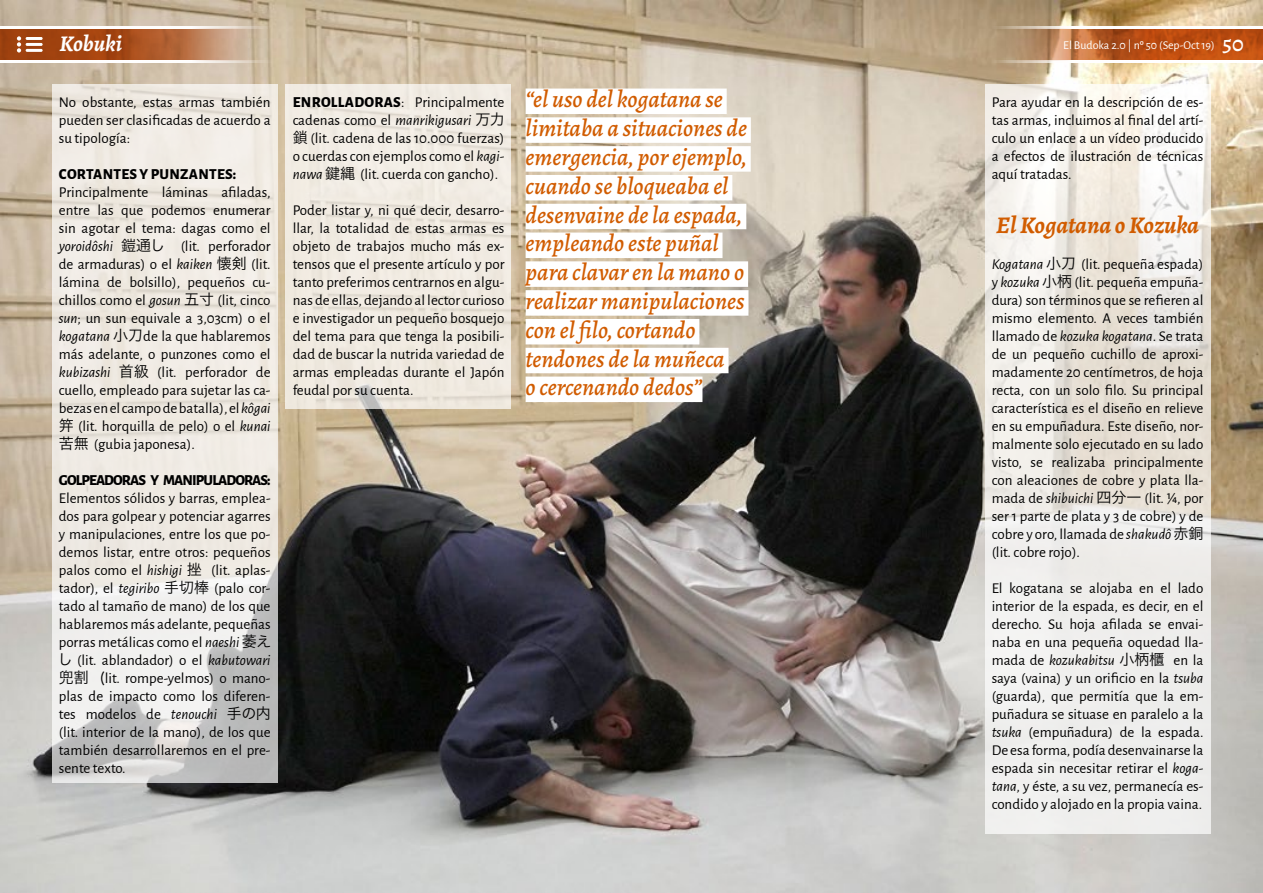
<style>
.page{position:relative;width:1263px;height:893px;background:#fff}
.page>*{position:absolute;margin:0;border:0;box-sizing:border-box;transform-origin:0 0}
.t1{font:italic 500 24px/28.8px "Alegreya";color:#d15c00}
.t2{font:italic 700 24px "Alegreya";color:#d15c00}
.t3{font:italic 700 22.5px "Alegreya";color:#fff}
.t4{font:15px/18px "Alegreya Sans";color:#000;text-align:justify}
.t5{font:800 15px "Alegreya Sans";letter-spacing:-.06em;color:#000}
.t6{font:800 15px "Alegreya Sans";letter-spacing:.02em;color:#000}
.t7{font:12px "Alegreya Sans";color:#fff}
.s1{font-family:"Alegreya";font-weight:500;font-size:22.5px}
.s2{font-style:italic}
.s3{font-family:"Hiragino Sans W3"}
.s4{font-weight:800}
</style>
<div class="page">
<img style="left:0;top:0;width:1263px;height:893px">
<svg style="left:52px;top:84px;width:225px;height:698px;background:#e9e5df"></svg>
<div style="left:285px;top:84px;width:225px;height:325px;background:#f1ebe2"></div>
<svg style="left:985px;top:84px;width:225px;height:749px;fill:#efeeeb"></svg>
<div style="left:526px;top:89px;width:201px;height:25px;background:#fff"></div>
<div style="left:526px;top:117px;width:225px;height:26px;background:#fff"></div>
<div style="left:526px;top:146px;width:225px;height:26px;background:#fff"></div>
<div style="left:526px;top:175px;width:206px;height:25px;background:#fff"></div>
<div style="left:526px;top:204px;width:220px;height:25px;background:#fff"></div>
<div style="left:526px;top:233px;width:196px;height:25px;background:#fff"></div>
<div style="left:526px;top:261px;width:222px;height:26px;background:#fff"></div>
<div style="left:526px;top:290px;width:222px;height:26px;background:#fff"></div>
<div style="left:526px;top:319px;width:173px;height:25px;background:#fff"></div>
<div style="left:526px;top:348px;width:202px;height:25px;background:#fff"></div>
<div style="left:526px;top:377px;width:176px;height:25px;background:#fff"></div>
<svg style="left:0;top:28px;width:271px;height:33px;background:#b46f46"></svg>
<svg style="left:0;top:27px;width:271px;height:1px"></svg>
<svg style="left:0;top:61px;width:271px;height:2px"></svg>
<svg style="left:992px;top:28px;width:271px;height:33px;background:#bd6d3c"></svg>
<svg style="left:992px;top:27px;width:271px;height:1px"></svg>
<svg style="left:992px;top:61px;width:271px;height:2px"></svg>
<svg style="left:17px;top:36px;width:4px;height:17px"></svg>
<hr style="left:26px;top:37px;width:17px;height:3px;background:#fff">
<hr style="left:26px;top:43px;width:17px;height:3px;background:#fff">
<hr style="left:26px;top:49px;width:17px;height:3px;background:#fff">
<h2 class="t3" style="left:60px;top:28px;width:64px">Kobuki</h2>
<p class="t7" style="left:1063px;top:37px;width:182px">El Budoka 2.0 | nº 50 (Sep-Oct 19) <span class="s1">50</span></p>
<p class="t4" style="left:59px;top:93px;width:213px">No obstante, estas armas también pueden ser clasificadas de acuerdo a su tipología:</p>
<p class="t6" style="left:59px;top:163px;width:179px">CORTANTES Y PUNZANTES:</p>
<p class="t4" style="left:59px;top:183px;width:213px">Principalmente láminas afiladas, entre las que podemos enumerar sin agotar el tema: dagas como el <span class="s2">yoroidôshi</span> <span class="s3">鎧通し</span> (lit. perforador de armaduras) o el <span class="s2">kaiken</span> <span class="s3">懐剣</span> (lit. lámina de bolsillo), pequeños cu&shy;chillos como el <span class="s2">gosun</span> <span class="s3">五寸</span> (lit, cinco <span class="s2">sun</span>; un sun equivale a 3,03cm) o el <span class="s2">kogatana</span> <span class="s3">小刀</span>de la que hablaremos más adelante, o punzones como el <span class="s2">kubizashi</span> <span class="s3">首級</span> (lit. perforador de cuello, empleado para sujetar las ca&shy;bezas en el campo de batalla), el <span class="s2">kôgai</span><span class="s3">笄</span> (lit. horquilla de pelo) o el <span class="s2">kunai</span><span class="s3">苦無</span> (gubia japonesa).</p>
<p class="t5" style="left:59px;top:469px;width:213px">GOLPEADORAS Y MANIPULADORAS:</p>
<p class="t4" style="left:58px;top:489px;width:215px">Elementos sólidos y barras, emplea&shy;dos para golpear y potenciar agarres y manipulaciones, entre los que po&shy;demos listar, entre otros: pequeños palos como el <span class="s2">hishigi</span> <span class="s3">挫</span> (lit. aplas&shy;tador), el <span class="s2">tegiribo</span> <span class="s3">手切棒</span> (palo cor&shy;tado al tamaño de mano) de los que hablaremos más adelante, pequeñas porras metálicas como el <span class="s2">naeshi</span> <span class="s3">萎えし</span> (lit. ablandador) o el <span class="s2">kabutowari</span><span class="s3">兜割 (</span>lit. rompe-yelmos) o mano&shy;plas de impacto como los diferen&shy;tes modelos de <span class="s2">tenouchi</span> <span class="s3">手の内</span>(lit. interior de la mano), de los que también desarrollaremos en el pre&shy;sente texto.</p>
<p class="t4" style="left:293px;top:93px;width:214px"><span class="s4">ENROLLADORAS</span>: Principalmente cadenas como el <span class="s2">manrikigusari</span> <span class="s3">万力鎖</span> (lit. cadena de las 10.000 fuerzas) o cuerdas con ejemplos como el <span class="s2">kagi&shy;nawa</span> <span class="s3">鍵縄</span> (lit. cuerda con gancho).</p>
<p class="t4" style="left:293px;top:201px;width:213px">Poder listar y, ni qué decir, desarro&shy;llar, la totalidad de estas armas es objeto de trabajos mucho más ex&shy;tensos que el presente artículo y por tanto preferimos centrarnos en algu&shy;nas de ellas, dejando al lector curioso e investigador un pequeño bosquejo del tema para que tenga la posibili&shy;dad de buscar la nutrida variedad de armas empleadas durante el Japón feudal por su cuenta.</p>
<p class="t1" style="left:526px;top:84px;width:223px">“el uso del kogatana se limitaba a situaciones de emergencia, por ejemplo, cuando se bloqueaba el desenvaine de la espada, empleando este puñal para clavar en la mano o realizar manipulaciones con el filo, cortando tendones de la muñeca<br>o cercenando dedos”</p>
<p class="t4" style="left:992px;top:93px;width:213px">Para ayudar en la descripción de es&shy;tas armas, incluimos al final del artí&shy;culo un enlace a un vídeo producido a efectos de ilustración de técnicas aquí tratadas.</p>
<h1 class="t2" style="left:996px;top:208px;width:204px">El Kogatana o Kozuka</h1>
<p class="t4" style="left:992px;top:255px;width:213px"><span class="s2">Kogatana</span> <span class="s3">小刀</span> (lit. pequeña espada) y <span class="s2">kozuka</span> <span class="s3">小柄</span> (lit. pequeña empuña&shy;dura) son términos que se refieren al mismo elemento. A veces también llamado de <span class="s2">kozuka kogatana</span>. Se trata de un pequeño cuchillo de aproxi&shy;madamente 20 centímetros, de hoja recta, con un solo filo. Su principal característica es el diseño en relieve en su empuñadura. Este diseño, nor&shy;malmente solo ejecutado en su lado visto, se realizaba principalmente con aleaciones de cobre y plata lla&shy;mada de <span class="s2">shibuichi</span> <span class="s3">四分一</span> (lit. ¼, por ser 1 parte de plata y 3 de cobre) y de cobre y oro, llamada de <span class="s2">shakudô</span> <span class="s3">赤銅</span>(lit. cobre rojo).</p>
<p class="t4" style="left:992px;top:579px;width:213px">El kogatana se alojaba en el lado interior de la espada, es decir, en el derecho. Su hoja afilada se envai&shy;naba en una pequeña oquedad lla&shy;mada de <span class="s2">kozukabitsu</span> <span class="s3">小柄櫃</span> en la saya (vaina) y un orificio en la <span class="s2">tsuba </span>(guarda), que permitía que la em&shy;puñadura se situase en paralelo a la <span class="s2">tsuka</span> (empuñadura) de la espada.<br>De esa forma, podía desenvainarse la espada sin necesitar retirar el <span class="s2">koga&shy;tana</span>, y éste, a su vez, permanecía es&shy;condido y alojado en la propia vaina.</p>
</div>
